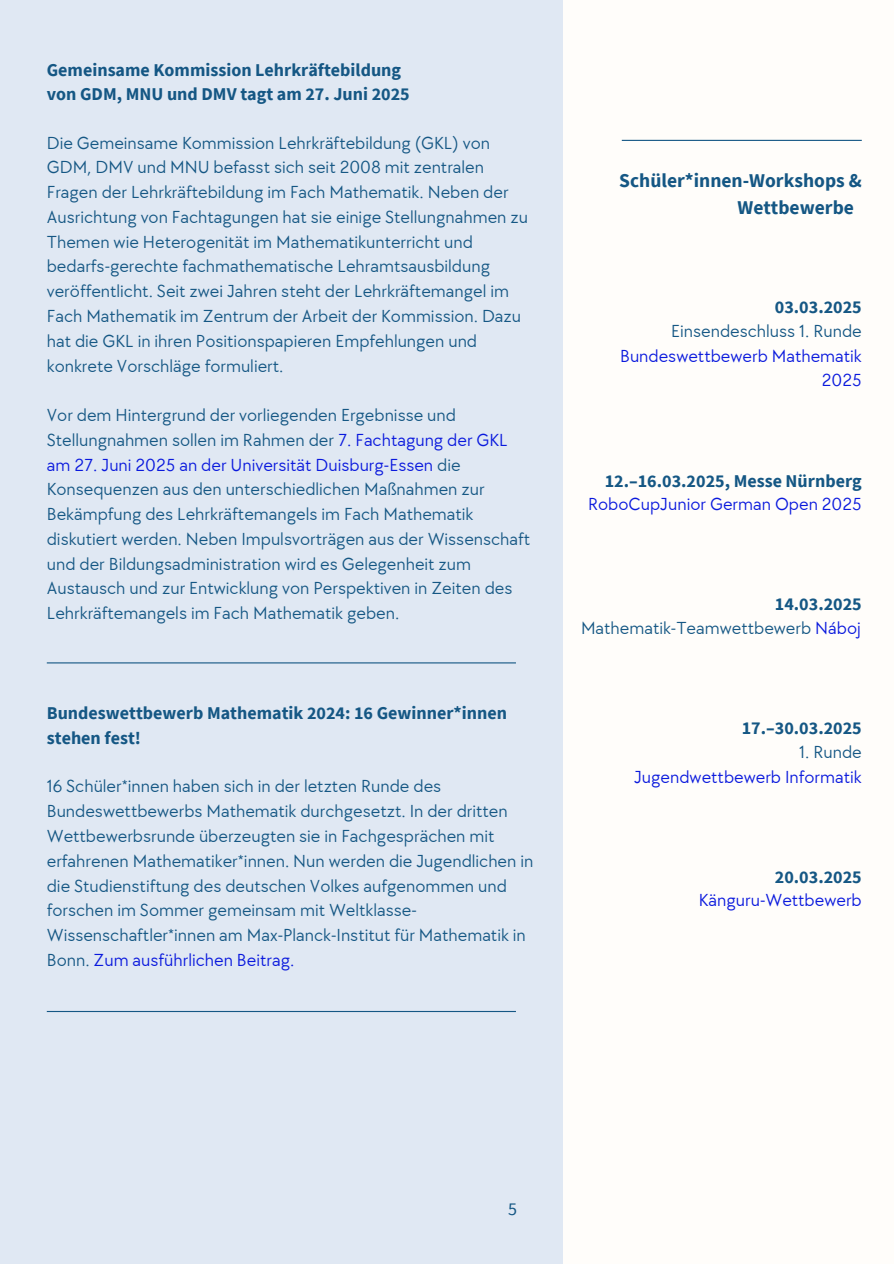
<style>
.page{position:relative;width:894px;height:1264px;background:#fff}
.page>*{position:absolute;margin:0;border:0;box-sizing:border-box;transform-origin:0 0}
.t1{font:700 19.5px/27px "Source Sans Pro";color:#155784}
.t2{font:18px/24.8px "TT Chocolates";color:#155784}
.t3{font:700 18px/24.8px "Source Sans Pro";color:#155784}
.t4{font:18px/24.8px "TT Chocolates";color:#0a19dd;text-align:right}
.t5{font:18px "Source Sans Pro";color:#155784}
.s1{color:#0a19dd}
</style>
<div class="page">
<div style="left:0;top:0;width:562px;height:1263px;background:#e0e8f3"></div>
<div style="left:562px;top:0;width:331px;height:1263px;background:#fffdfa"></div>
<hr style="left:47px;top:662px;width:469px;height:1px;background:#155784">
<hr style="left:47px;top:1010px;width:469px;height:2px;background:#155784">
<hr style="left:621px;top:140px;width:240px;height:1px;background:#155784">
<h1 class="t3" style="left:47px;top:57px;width:364px">Gemeinsame Kommission Lehrkräftebildung von GDM, MNU und DMV tagt am 27. Juni 2025</h1>
<p class="t2" style="left:47px;top:131px;width:482px">Die Gemeinsame Kommission Lehrkräftebildung (GKL) von GDM, DMV und MNU befasst sich seit 2008 mit zentralen Fragen der Lehrkräftebildung im Fach Mathematik. Neben der Ausrichtung von Fachtagungen hat sie einige Stellungnahmen zu Themen wie Heterogenität im Mathematikunterricht und bedarfs-gerechte fachmathematische Lehramtsausbildung veröffentlicht. Seit zwei Jahren steht der Lehrkräftemangel im Fach Mathematik im Zentrum der Arbeit der Kommission. Dazu hat die GKL in ihren Positionspapieren Empfehlungen und konkrete Vorschläge formuliert.</p>
<p class="t2" style="left:47px;top:403px;width:485px">Vor dem Hintergrund der vorliegenden Ergebnisse und Stellungnahmen sollen im Rahmen der <span class="s1">7. Fachtagung der GKL am 27. Juni 2025 an der Universität Duisburg-Essen</span> die Konsequenzen aus den unterschiedlichen Maßnahmen zur Bekämpfung des Lehrkräftemangels im Fach Mathematik diskutiert werden. Neben Impulsvorträgen aus der Wissenschaft und der Bildungsadministration wird es Gelegenheit zum Austausch und zur Entwicklung von Perspektiven in Zeiten des Lehrkräftemangels im Fach Mathematik geben.</p>
<h1 class="t3" style="left:47px;top:700px;width:461px">Bundeswettbewerb Mathematik 2024: 16 Gewinner*innen stehen fest!</h1>
<p class="t2" style="left:47px;top:774px;width:488px">16 Schüler*innen haben sich in der letzten Runde des Bundeswettbewerbs Mathematik durchgesetzt. In der dritten Wettbewerbsrunde überzeugten sie in Fachgesprächen mit erfahrenen Mathematiker*innen. Nun werden die Jugendlichen in die Studienstiftung des deutschen Volkes aufgenommen und forschen im Sommer gemeinsam mit Weltklasse-Wissenschaftler*innen am Max-Planck-Institut für Mathematik in Bonn. <span class="s1">Zum ausführlichen Beitrag.</span></p>
<p class="t1" style="left:737px;top:167px;width:126px;text-indent:-118px">Schüler*innen-Workshops &amp;<br>Wettbewerbe</p>
<p class="t3" style="left:774px;top:294px;width:88px">03.03.2025</p>
<p class="t2" style="left:671px;top:319px;width:192px">Einsendeschluss 1. Runde</p>
<h1 class="t4" style="left:620px;top:344px;width:243px">Bundeswettbewerb Mathematik<br>2025</h1>
<p class="t3" style="left:604px;top:468px;width:258px">12.–16.03.2025, Messe Nürnberg</p>
<p class="t4" style="left:588px;top:492px;width:275px">RoboCupJunior German Open 2025</p>
<p class="t3" style="left:774px;top:591px;width:88px">14.03.2025</p>
<p class="t2" style="left:581px;top:616px;width:281px">Mathematik-Teamwettbewerb <span class="s1">Náboj</span></p>
<p class="t3" style="left:741px;top:715px;width:121px">17.–30.03.2025</p>
<p class="t2" style="left:799px;top:740px;width:64px">1. Runde</p>
<p class="t4" style="left:634px;top:764px;width:229px">Jugendwettbewerb Informatik</p>
<p class="t3" style="left:774px;top:864px;width:88px">20.03.2025</p>
<p class="t4" style="left:698px;top:888px;width:164px">Känguru-Wettbewerb</p>
<p class="t5" style="left:508px;top:1197px;width:10px">5</p>
</div>
